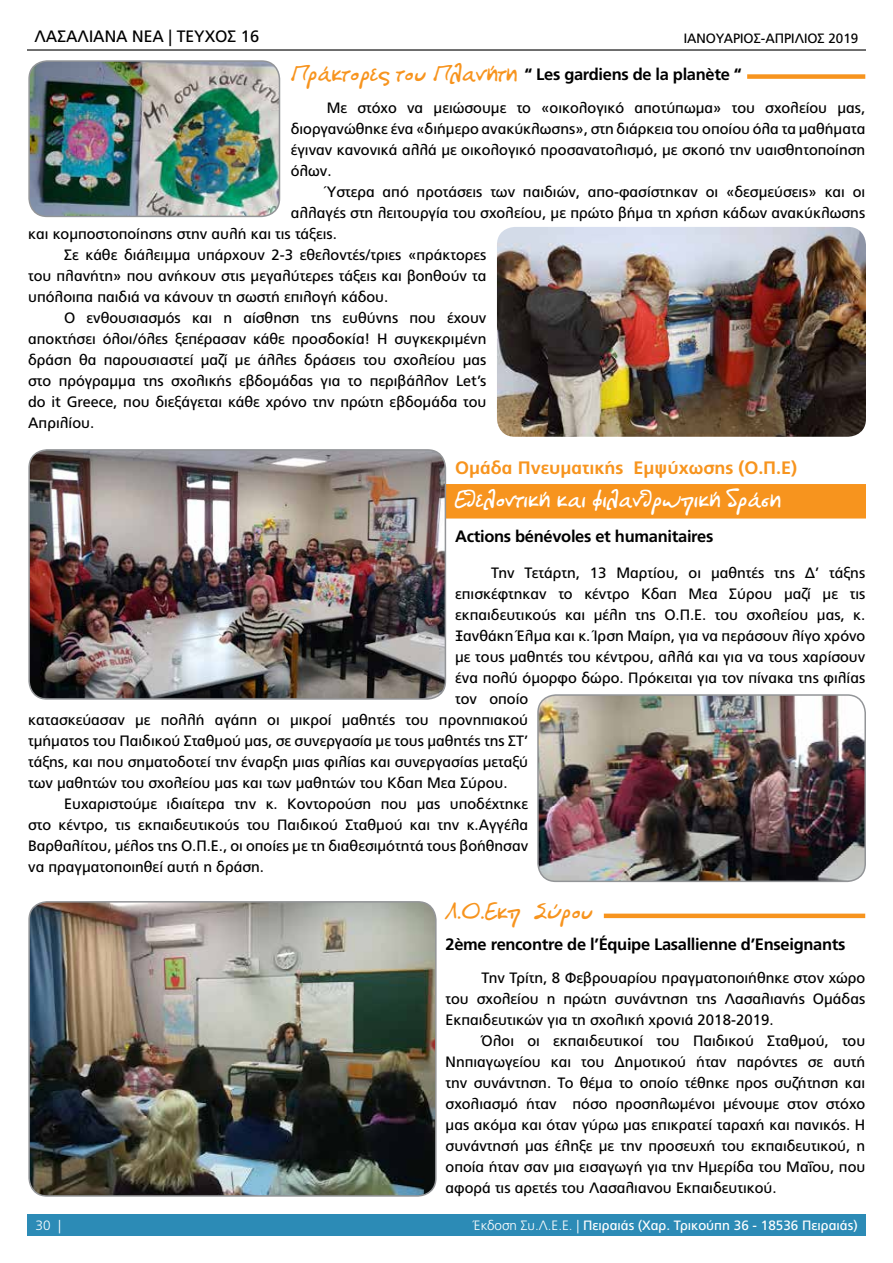
<style>
.page{position:relative;width:893px;height:1263px;background:#fff}
.page>*{position:absolute;margin:0;border:0;box-sizing:border-box;transform-origin:0 0}
.t1{font:700 24px "PF Libera";letter-spacing:-.02em;color:#fff}
.t2{font:700 24px "PF Libera";letter-spacing:-.02em;color:#f7941e}
.t3{font:700 18px "PF Catalog";color:#f7941e}
.t4{font:700 16.5px "PF Catalog";letter-spacing:-.02em;color:#000}
.t5{font:16.5px "PF Catalog";color:#000}
.t6{font:15px/21px "PF Catalog";color:#000;text-align:justify}
.t7{font:13.5px "PF Catalog";color:#fff}
.t8{font:13.5px "PF Catalog";color:#000}
.t9{font:300 13.5px "PF Catalog";color:#fff}
.s1{font-family:"PF Libera";font-size:24px;color:#f7941e}
.s2{font-weight:300}
</style>
<div class="page">
<div style="left:27px;top:1214px;width:839px;height:22px;background:#2c8bb6"></div>
<hr style="left:27px;top:49px;width:839px;height:2px;background:#000">
<div style="left:353px;top:484px;width:513px;height:34px;background:#f7941e"></div>
<div style="left:747px;top:74px;width:118px;height:5px;background:#f7941e"></div>
<hr style="left:604px;top:914px;width:261px;height:4px;background:#f7941e">
<img style="left:497px;top:227px;width:369px;height:210px">
<img style="left:31px;top:61px;width:248px;height:155px">
<div style="left:28px;top:60px;width:252px;height:157px;border:2px solid #939598;border-radius:18px"></div>
<img style="left:31px;top:450px;width:414px;height:247px">
<div style="left:28px;top:449px;width:418px;height:251px;border:2px solid #939598;border-radius:18px"></div>
<img style="left:31px;top:902px;width:403px;height:292px">
<div style="left:28px;top:901px;width:409px;height:296px;border:2px solid #939598;border-radius:18px"></div>
<img style="left:540px;top:695px;width:325px;height:186px">
<div style="left:537px;top:694px;width:329px;height:188px;border:2px solid #939598;border-radius:18px"></div>
<p class="t5" style="left:34px;top:27px;width:226px">ΛΑΣΑΛΙΑΝΑ ΝΕΑ | ΤΕΥΧΟΣ 16</p>
<p class="t8" style="left:684px;top:31px;width:176px">ΙΑΝΟΥΑΡΙΟΣ-ΑΠΡΙΛΙΟΣ 2019</p>
<p class="t4" style="left:291px;top:65px;width:453px"><span class="s1">Πράκτορες του Πλανήτη</span> “ Les gardiens de la planète “</p>
<p class="t6" style="left:291px;top:98px;width:576px;text-indent:36px">Με στόχο να μειώσουμε το «οικολογικό αποτύπωμα» του σχολείου μας, διοργανώθηκε ένα «διήμερο ανακύκλωσης», στη διάρκεια του οποίου όλα τα μαθήματα έγιναν κανονικά αλλά με οικολογικό προσανατολισμό, με σκοπό την υαισθητοποίηση όλων.</p>
<p class="t6" style="left:327px;top:182px;width:540px">Ύστερα από προτάσεις των παιδιών, απο-φασίστηκαν οι «δεσμεύσεις» και οι</p>
<p class="t6" style="left:291px;top:203px;width:576px">αλλαγές στη λειτουργία του σχολείου, με πρώτο βήμα τη χρήση κάδων ανακύκλωσης</p>
<p class="t6" style="left:28px;top:224px;width:310px">και κομποστοποίησης στην αυλή και τις τάξεις.</p>
<p class="t6" style="left:64px;top:245px;width:424px">Σε κάθε διάλειμμα υπάρχουν 2-3 εθελοντές/τριες «πράκτορες</p>
<p class="t6" style="left:28px;top:266px;width:460px">του πλανήτη» που ανήκουν στις μεγαλύτερες τάξεις και βοηθούν τα</p>
<p class="t6" style="left:28px;top:287px;width:362px">υπόλοιπα παιδιά να κάνουν τη σωστή επιλογή κάδου.</p>
<p class="t6" style="left:64px;top:308px;width:424px">Ο ενθουσιασμός και η αίσθηση της ευθύνης που έχουν</p>
<p class="t6" style="left:28px;top:329px;width:460px">αποκτήσει όλοι/όλες ξεπέρασαν κάθε προσδοκία! Η συγκεκριμένη</p>
<p class="t6" style="left:28px;top:350px;width:460px">δράση θα παρουσιαστεί μαζί με άλλες δράσεις του σχολείου μας</p>
<p class="t6" style="left:28px;top:371px;width:460px">στο πρόγραμμα της σχολικής εβδομάδας για το περιβάλλον Let’s</p>
<p class="t6" style="left:28px;top:392px;width:460px">do it Greece, που διεξάγεται κάθε χρόνο την πρώτη εβδομάδα του</p>
<p class="t6" style="left:28px;top:413px;width:67px">Απριλίου.</p>
<p class="t3" style="left:455px;top:457px;width:343px">Ομάδα Πνευματικής Εμψύχωσης (Ο.Π.Ε)</p>
<h1 class="t1" style="left:455px;top:483px;width:328px">Εθελοντική και φιλανθρωπική δράση</h1>
<p class="t4" style="left:455px;top:526px;width:260px">Actions bénévoles et humanitaires</p>
<p class="t6" style="left:491px;top:563px;width:376px">Την Τετάρτη, 13 Μαρτίου, οι μαθητές της Δ’ τάξης</p>
<p class="t6" style="left:455px;top:584px;width:412px">επισκέφτηκαν το κέντρο Κδαπ Μεα Σύρου μαζί με τις</p>
<p class="t6" style="left:455px;top:605px;width:412px">εκπαιδευτικούς και μέλη της Ο.Π.Ε. του σχολείου μας, κ.</p>
<p class="t6" style="left:455px;top:626px;width:412px">Ξανθάκη Έλμα και κ. Ίρση Μαίρη, για να περάσουν λίγο χρόνο</p>
<p class="t6" style="left:455px;top:647px;width:412px">με τους μαθητές του κέντρου, αλλά και για να τους χαρίσουν</p>
<p class="t6" style="left:455px;top:668px;width:412px">ένα πολύ όμορφο δώρο. Πρόκειται για τον πίνακα της φιλίας</p>
<p class="t6" style="left:455px;top:689px;width:75px">τον οποίο</p>
<p class="t6" style="left:28px;top:710px;width:501px">κατασκεύασαν με πολλή αγάπη οι μικροί μαθητές του προνηπιακού</p>
<p class="t6" style="left:28px;top:731px;width:502px">τμήματος του Παιδικού Σταθμού μας, σε συνεργασία με τους μαθητές της ΣΤ’</p>
<p class="t6" style="left:28px;top:752px;width:501px">τάξης, και που σηματοδοτεί την έναρξη μιας φιλίας και συνεργασίας μεταξύ</p>
<p class="t6" style="left:28px;top:773px;width:481px">των μαθητών του σχολείου μας και των μαθητών του Κδαπ Μεα Σύρου.</p>
<p class="t6" style="left:64px;top:794px;width:465px">Ευχαριστούμε ιδιαίτερα την κ. Κοντορούση που μας υποδέχτηκε</p>
<p class="t6" style="left:28px;top:815px;width:502px">στο κέντρο, τις εκπαιδευτικούς του Παιδικού Σταθμού και την κ.Αγγέλα</p>
<p class="t6" style="left:28px;top:836px;width:502px">Βαρθαλίτου, μέλος της Ο.Π.Ε., οι οποίες με τη διαθεσιμότητά τους βοήθησαν</p>
<p class="t6" style="left:28px;top:857px;width:237px">να πραγματοποιηθεί αυτή η δράση.</p>
<h1 class="t2" style="left:446px;top:896px;width:150px">Λ.Ο.Εκπ Σύρου</h1>
<p class="t4" style="left:446px;top:934px;width:401px">2ème rencontre de l’Équipe Lasallienne d’Enseignants</p>
<p class="t6" style="left:446px;top:968px;width:421px;text-indent:36px">Την Τρίτη, 8 Φεβρουαρίου πραγματοποιήθηκε στον χώρο του σχολείου η πρώτη συνάντηση της Λασαλιανής Ομάδας Εκπαιδευτικών για τη σχολική χρονιά 2018-2019.</p>
<p class="t6" style="left:446px;top:1031px;width:421px;text-indent:36px">Όλοι οι εκπαιδευτικοί του Παιδικού Σταθμού, του Νηπιαγωγείου και του Δημοτικού ήταν παρόντες σε αυτή την συνάντηση. Το θέμα το οποίο τέθηκε προς συζήτηση και σχολιασμό ήταν πόσο προσηλωμένοι μένουμε στον στόχο μας ακόμα και όταν γύρω μας επικρατεί ταραχή και πανικός. Η συνάντησή μας έληξε με την προσευχή του εκπαιδευτικού, η οποία ήταν σαν μια εισαγωγή για την Ημερίδα του Μαΐου, που αφορά τις αρετές του Λασαλιανου Εκπαιδευτικού.</p>
<p class="t9" style="left:36px;top:1217px;width:27px">30 |</p>
<p class="t7" style="left:474px;top:1217px;width:385px"><span class="s2">Έκδοση Συ.Λ.Ε.Ε. |</span> Πειραιάς (Χαρ. Τρικούπη 36 - 18536 Πειραιάς)</p>
</div>
